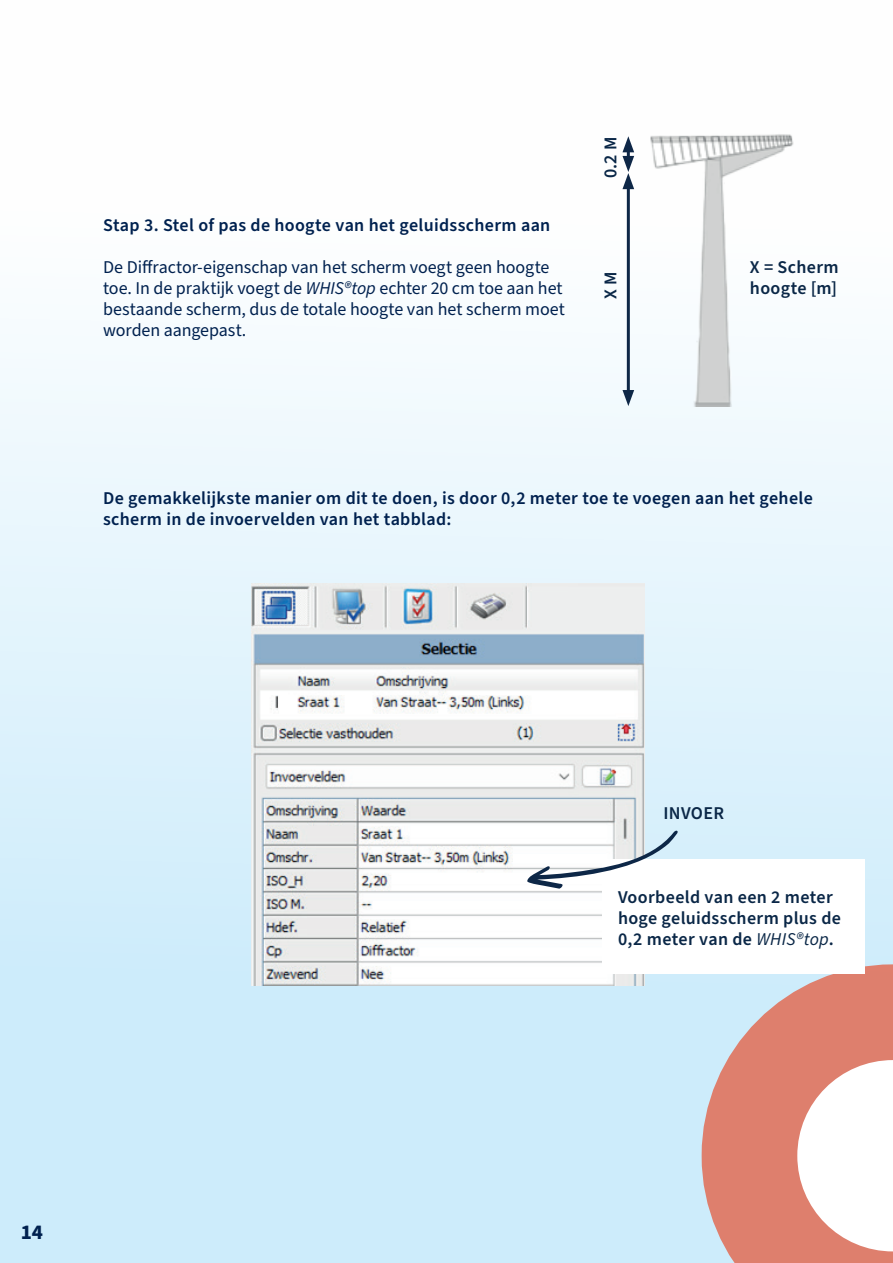
<style>
.page{position:relative;width:893px;height:1263px;background:#fff}
.page>*{position:absolute;margin:0;border:0;box-sizing:border-box;transform-origin:0 0}
.t1{font:700 21px "Source Sans Pro";color:#00214f}
.t2{font:18px/21px "Source Sans Pro";letter-spacing:-.005em;color:#00214f}
.t3{font:600 18px/21px "Source Sans Pro";letter-spacing:.015em;color:#00214f}
.t4{font:600 18px/21px "Source Sans Pro";letter-spacing:.02em;color:#0a2747}
.s1{font-style:italic}
.s2{font-weight:400;font-style:italic}
</style>
<div class="page">
<div style="left:0;top:0;width:893px;height:1263px;background:linear-gradient(to bottom,#fffffe,#c4e9fa)"></div>
<svg style="left:702px;top:964px;width:191px;height:299px;background:#da9489"></svg>
<svg style="left:797px;top:1060px;width:96px;height:191px"></svg>
<img style="left:251px;top:583px;width:393px;height:403px">
<div style="left:602px;top:860px;width:263px;height:114px;background:#fff"></div>
<svg style="left:527px;top:830px;width:151px;height:59px"></svg>
<img style="left:603px;top:102px;width:265px;height:304px">
<hr style="left:627px;top:183px;width:3px;height:213px;background:#0e2747">
<svg style="left:622px;top:390px;width:12px;height:16px"></svg>
<svg style="left:622px;top:136px;width:12px;height:53px"></svg>
<p class="t3" style="left:103px;top:215px;width:449px">Stap 3. Stel of pas de hoogte van het geluidsscherm aan</p>
<p class="t2" style="left:103px;top:257px;width:463px">De Diffractor-eigenschap van het scherm voegt geen hoogte toe. In de praktijk voegt de <span class="s1">WHIS®top</span> echter 20 cm toe aan het bestaande scherm, dus de totale hoogte van het scherm moet worden aangepast.</p>
<p class="t4" style="left:601px;top:178px;width:43px;rotate:-90deg">0.2 M</p>
<p class="t4" style="left:601px;top:299px;width:29px;rotate:-90deg">X M</p>
<p class="t4" style="left:750px;top:257px;width:90px">X = Scherm hoogte [m]</p>
<p class="t3" style="left:103px;top:488px;width:711px">De gemakkelijkste manier om dit te doen, is door 0,2 meter toe te voegen aan het gehele scherm in de invoervelden van het tabblad:</p>
<p class="t1" style="left:21px;top:1218px;width:24px">14</p>
<p class="t4" style="left:663px;top:803px;width:62px">INVOER</p>
<p class="t4" style="left:618px;top:887px;width:224px">Voorbeeld van een 2 meter hoge geluidsscherm plus de<br>0,2 meter van de <span class="s2">WHIS®top</span>.</p>
</div>
